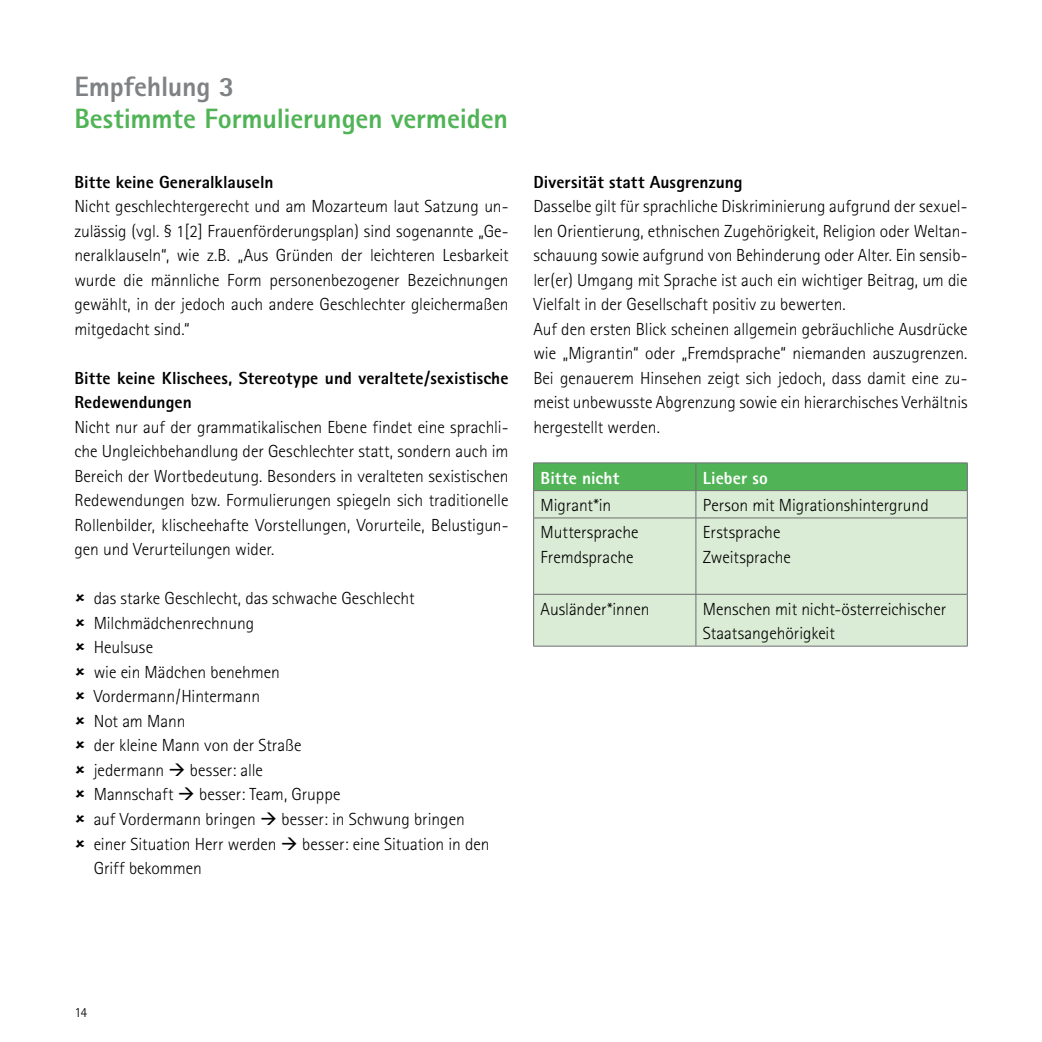
<style>
.page{position:relative;width:1042px;height:1042px;background:#fff}
.page>*{position:absolute;margin:0;border:0;box-sizing:border-box;transform-origin:0 0}
.Titel{font:800 28px "Rotis Sans Serif";letter-spacing:-.005em;color:#50b456}
.Titel-2{font:800 28px "Rotis Sans Serif";letter-spacing:-.01em;color:#7f8284}
.t1{font:300 17.5px/24.5px "Rotis Sans Serif";color:#000;text-align:justify}
.t2{font:800 17.5px/24.5px "Rotis Sans Serif";letter-spacing:.005em;color:#000}
.t3{font:800 17.5px "Rotis Sans Serif";letter-spacing:.005em;color:#fff}
.t4{font:300 14px "Rotis Sans Serif";color:#000}
</style>
<div class="page">
<div style="left:534px;top:519px;width:433px;height:127px;background:#daecd6"></div>
<svg style="left:533px;top:463px;width:435px;height:55px;background:#92cb94"></svg>
<hr style="left:533px;top:518px;width:163px;height:1px;background:#6d6d71">
<hr style="left:533px;top:518px;width:1px;height:76px;background:#6d6d71">
<hr style="left:696px;top:518px;width:271px;height:1px;background:#6d6d71">
<hr style="left:695px;top:518px;width:1px;height:76px;background:#6d6d71">
<hr style="left:967px;top:518px;width:1px;height:76px;background:#6d6d71">
<hr style="left:533px;top:594px;width:163px;height:1px;background:#6d6d71">
<hr style="left:533px;top:594px;width:1px;height:52px;background:#6d6d71">
<hr style="left:696px;top:594px;width:271px;height:1px;background:#6d6d71">
<hr style="left:695px;top:594px;width:1px;height:52px;background:#6d6d71">
<hr style="left:967px;top:594px;width:1px;height:52px;background:#6d6d71">
<hr style="left:533px;top:646px;width:163px;height:1px;background:#6d6d71">
<hr style="left:696px;top:646px;width:271px;height:1px;background:#6d6d71">
<p class="Titel-2" style="left:74px;top:69px;width:161px">Empfehlung 3</p>
<p class="Titel" style="left:74px;top:101px;width:435px">Bestimmte Formulierungen vermeiden</p>
<p class="t2" style="left:74px;top:169px;width:201px">Bitte keine Generalklauseln</p>
<p class="t1" style="left:74px;top:194px;width:436px">Nicht geschlechtergerecht und am Mozarteum laut Satzung un&shy;zulässig (vgl. § 1[2] Frauenförderungsplan) sind sogenannte „Ge&shy;neralklauseln“, wie z.B. „Aus Gründen der leichteren Lesbarkeit wurde die männliche Form personenbezogener Bezeichnungen gewählt, in der jedoch auch andere Geschlechter gleichermaßen mitgedacht sind.“</p>
<p class="t2" style="left:74px;top:365px;width:436px">Bitte keine Klischees, Stereotype und veraltete/sexistische<br>Redewendungen</p>
<p class="t1" style="left:74px;top:415px;width:436px">Nicht nur auf der grammatikalischen Ebene findet eine sprachli&shy;che Ungleichbehandlung der Geschlechter statt, sondern auch im Bereich der Wortbedeutung. Besonders in veralteten sexistischen Redewendungen bzw. Formulierungen spiegeln sich traditionelle Rollenbilder, klischeehafte Vorstellungen, Vorurteile, Belustigun&shy;gen und Verurteilungen wider.</p>
<p class="t1" style="left:94px;top:586px;width:322px">das starke Geschlecht, das schwache Geschlecht</p>
<p class="t1" style="left:94px;top:611px;width:162px">Milchmädchenrechnung</p>
<p class="t1" style="left:94px;top:635px;width:61px">Heulsuse</p>
<p class="t1" style="left:94px;top:660px;width:188px">wie ein Mädchen benehmen</p>
<p class="t1" style="left:94px;top:684px;width:168px">Vordermann/Hintermann</p>
<p class="t1" style="left:94px;top:709px;width:93px">Not am Mann</p>
<p class="t1" style="left:94px;top:733px;width:209px">der kleine Mann von der Straße</p>
<p class="t1" style="left:94px;top:758px;width:171px">jedermann → besser: alle</p>
<p class="t1" style="left:94px;top:782px;width:248px">Mannschaft → besser: Team, Gruppe</p>
<p class="t1" style="left:94px;top:807px;width:373px">auf Vordermann bringen → besser: in Schwung bringen</p>
<p class="t1" style="left:94px;top:831px;width:397px">einer Situation Herr werden → besser: eine Situation in den<br>Griff bekommen</p>
<p class="t2" style="left:533px;top:169px;width:211px">Diversität statt Ausgrenzung</p>
<p class="t1" style="left:533px;top:194px;width:436px">Dasselbe gilt für sprachliche Diskriminierung aufgrund der sexuel&shy;len Orientierung, ethnischen Zugehörigkeit, Religion oder Weltan&shy;schauung sowie aufgrund von Behinderung oder Alter. Ein sensib&shy;ler(er) Umgang mit Sprache ist auch ein wichtiger Beitrag, um die Vielfalt in der Gesellschaft positiv zu bewerten.</p>
<p class="t1" style="left:533px;top:317px;width:436px">Auf den ersten Blick scheinen allgemein gebräuchliche Ausdrücke wie „Migrantin“ oder „Fremdsprache“ niemanden auszugrenzen.<br>Bei genauerem Hinsehen zeigt sich jedoch, dass damit eine zu&shy;meist unbewusste Abgrenzung sowie ein hierarchisches Verhältnis hergestellt werden.</p>
<p class="t3" style="left:540px;top:466px;width:80px">Bitte nicht</p>
<p class="t3" style="left:703px;top:466px;width:66px">Lieber so</p>
<p class="t1" style="left:540px;top:493px;width:72px">Migrant*in</p>
<p class="t1" style="left:703px;top:493px;width:227px">Person mit Migrationshintergrund</p>
<p class="t1" style="left:540px;top:520px;width:99px">Muttersprache</p>
<p class="t1" style="left:540px;top:545px;width:95px">Fremdsprache</p>
<p class="t1" style="left:703px;top:520px;width:79px">Erstsprache</p>
<p class="t1" style="left:703px;top:545px;width:90px">Zweitsprache</p>
<p class="t1" style="left:540px;top:596px;width:110px">Ausländer*innen</p>
<p class="t1" style="left:703px;top:596px;width:245px">Menschen mit nicht-österreichischer<br>Staatsangehörigkeit</p>
<p class="t4" style="left:74px;top:1004px;width:14px">14</p>
</div>
